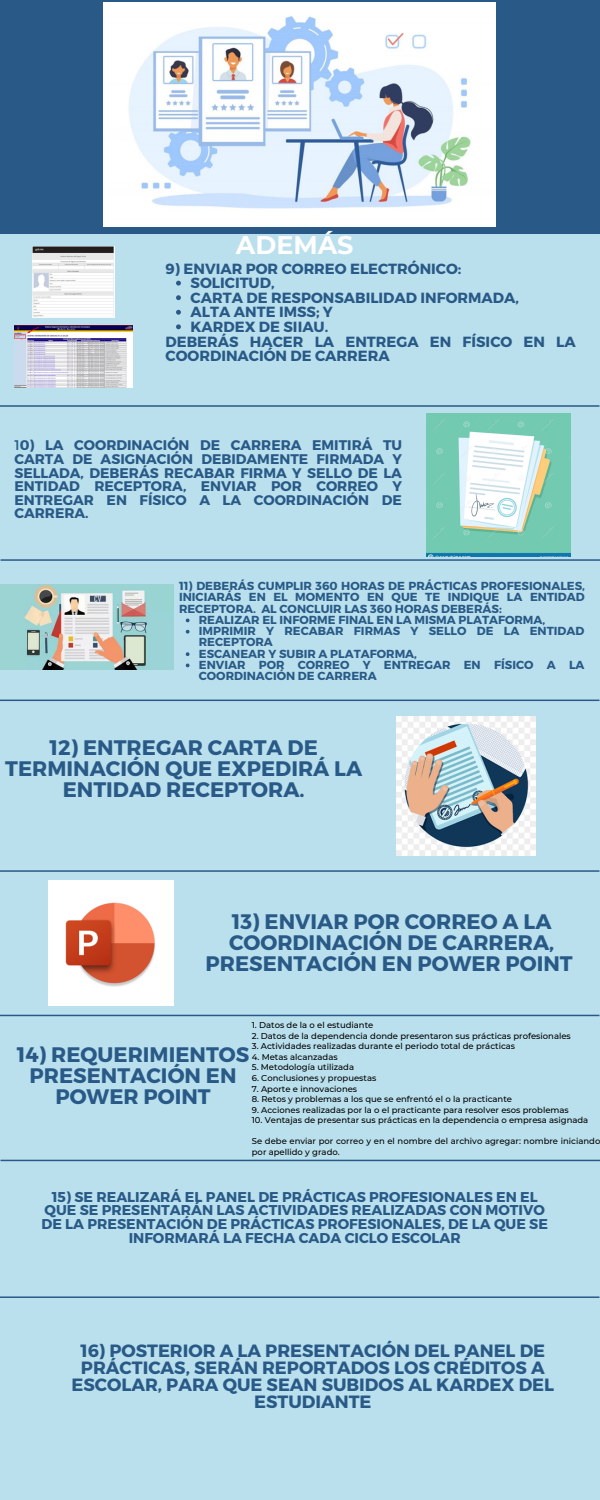
<style>
.page{position:relative;width:600px;height:1500px;background:#bae0ed}
.page>*{position:absolute;margin:0;border:0;box-sizing:border-box;transform-origin:0 0}
.t1{font:700 25.5px "Montserrat";color:#fff}
.t2{font:700 21px/21px "Montserrat";color:#295a87;text-align:center}
.t3{font:700 17.8px/17.2px "Montserrat";color:#295a87;text-align:center}
.t4{font:700 14.7px/14.6px "Montserrat";color:#295a87}
.t5{font:700 14.2px/13.6px "Montserrat";color:#295a87;text-align:center}
.t6{font:700 14px/13.6px "Montserrat";color:#295a87;text-align:justify}
.t7{font:700 11.7px/11.2px "Montserrat";color:#295a87}
.t8{font:500 8.5px/10.6px "Montserrat";color:#000}
.s1{font-weight:400}
</style>
<div class="page">
<div style="left:0;top:0;width:600px;height:234px;background:#295a87"></div>
<hr style="left:0;top:405px;width:599px;height:2px;background:#295a87">
<hr style="left:1px;top:559px;width:599px;height:2px;background:#295a87">
<hr style="left:0;top:700px;width:599px;height:1px;background:#295a87">
<hr style="left:0;top:870px;width:599px;height:2px;background:#295a87">
<hr style="left:0;top:1015px;width:599px;height:1px;background:#295a87">
<hr style="left:1px;top:1160px;width:599px;height:1px;background:#295a87">
<hr style="left:0;top:1296px;width:599px;height:2px;background:#295a87">
<img style="left:33px;top:247px;width:81px;height:70px">
<img style="left:14px;top:326px;width:119px;height:61px">
<img style="left:426px;top:414px;width:144px;height:142px">
<img style="left:0;top:585px;width:173px;height:85px">
<img style="left:397px;top:716px;width:139px;height:139px">
<img style="left:49px;top:881px;width:124px;height:124px">
<img style="left:104px;top:3px;width:391px;height:223px">
<svg style="left:186px;top:619px;width:4px;height:3px"></svg>
<svg style="left:186px;top:630px;width:4px;height:4px"></svg>
<svg style="left:186px;top:652px;width:4px;height:4px"></svg>
<svg style="left:186px;top:664px;width:4px;height:3px"></svg>
<svg style="left:176px;top:281px;width:5px;height:5px"></svg>
<svg style="left:176px;top:295px;width:5px;height:5px"></svg>
<svg style="left:176px;top:310px;width:5px;height:5px"></svg>
<svg style="left:176px;top:324px;width:5px;height:5px"></svg>
<h1 class="t1" style="left:236px;top:229px;width:119px">ADEMÁS</h1>
<h3 class="t4" style="left:166px;top:260px;width:297px">9) ENVIAR POR CORREO ELECTRÓNICO:</h3>
<h3 class="t4" style="left:191px;top:275px;width:330px">SOLICITUD,<br>CARTA DE RESPONSABILIDAD INFORMADA,<br>ALTA ANTE IMSS; Y<br>KARDEX DE SIIAU.</h3>
<h3 class="t4" style="left:166px;top:333px;width:412px">DEBERÁS HACER LA ENTREGA EN FÍSICO EN LA<br>COORDINACIÓN DE CARRERA</h3>
<h3 class="t6" style="left:14px;top:438px;width:389px"><span class="s1">1</span>0) LA COORDINACIÓN DE CARRERA EMITIRÁ TU CARTA DE ASIGNACIÓN DEBIDAMENTE FIRMADA Y SELLADA, DEBERÁS RECABAR FIRMA Y SELLO DE LA ENTIDAD RECEPTORA, ENVIAR POR CORREO Y ENTREGAR EN FÍSICO A LA COORDINACIÓN DE CARRERA.</h3>
<h3 class="t7" style="left:179px;top:580px;width:408px;text-align:justify">11) DEBERÁS CUMPLIR 360 HORAS DE PRÁCTICAS PROFESIONALES, INICIARÁS EN EL MOMENTO EN QUE TE INDIQUE LA ENTIDAD RECEPTORA. AL CONCLUIR LAS 360 HORAS DEBERÁS:</h3>
<h3 class="t7" style="left:199px;top:613px;width:387px">REALIZAR EL INFORME FINAL EN LA MISMA PLATAFORMA, IMPRIMIR Y RECABAR FIRMAS Y SELLO DE LA ENTIDAD RECEPTORA<br>ESCANEAR Y SUBIR A PLATAFORMA,<br>ENVIAR POR CORREO Y ENTREGAR EN FÍSICO A LA COORDINACIÓN DE CARRERA</h3>
<h2 class="t2" style="left:5px;top:736px;width:359px">12) ENTREGAR CARTA DE<br>TERMINACIÓN QUE EXPEDIRÁ LA<br>ENTIDAD RECEPTORA.</h2>
<h2 class="t2" style="left:206px;top:910px;width:369px">13) ENVIAR POR CORREO A LA<br>COORDINACIÓN DE CARRERA,<br>PRESENTACIÓN EN POWER POINT</h2>
<p class="t8" style="left:252px;top:1020px;width:123px">1. Datos de la o el estudiante</p>
<p class="t8" style="left:252px;top:1030px;width:321px">2. Datos de la dependencia donde presentaron sus prácticas profesionales</p>
<p class="t8" style="left:252px;top:1041px;width:265px">3. Actividades realizadas durante el periodo total de prácticas</p>
<p class="t8" style="left:252px;top:1051px;width:87px">4. Metas alcanzadas</p>
<p class="t8" style="left:252px;top:1062px;width:104px">5. Metodología utilizada</p>
<p class="t8" style="left:252px;top:1073px;width:126px">6. Conclusiones y propuestas</p>
<p class="t8" style="left:252px;top:1083px;width:107px">7. Aporte e innovaciones</p>
<p class="t8" style="left:252px;top:1094px;width:262px">8. Retos y problemas a los que se enfrentó el o la practicante</p>
<p class="t8" style="left:252px;top:1104px;width:319px">9. Acciones realizadas por la o el practicante para resolver esos problemas</p>
<p class="t8" style="left:252px;top:1115px;width:338px">10. Ventajas de presentar sus prácticas en la dependencia o empresa asignada</p>
<p class="t8" style="left:252px;top:1136px;width:350px">Se debe enviar por correo y en el nombre del archivo agregar: nombre iniciando por apellido y grado.</p>
<h3 class="t5" style="left:42px;top:1189px;width:508px">15) SE REALIZARÁ EL PANEL DE PRÁCTICAS PROFESIONALES EN EL QUE SE PRESENTARÁN LAS ACTIVIDADES REALIZADAS CON MOTIVO DE LA PRESENTACIÓN DE PRÁCTICAS PROFESIONALES, DE LA QUE SE INFORMARÁ LA FECHA CADA CICLO ESCOLAR</h3>
<h2 class="t2" style="left:17px;top:1043px;width:234px">14) REQUERIMIENTOS<br>PRESENTACIÓN EN<br>POWER POINT</h2>
<h3 class="t3" style="left:71px;top:1341px;width:484px">16) POSTERIOR A LA PRESENTACIÓN DEL PANEL DE PRÁCTICAS, SERÁN REPORTADOS LOS CRÉDITOS A ESCOLAR, PARA QUE SEAN SUBIDOS AL KARDEX DEL ESTUDIANTE</h3>
</div>
